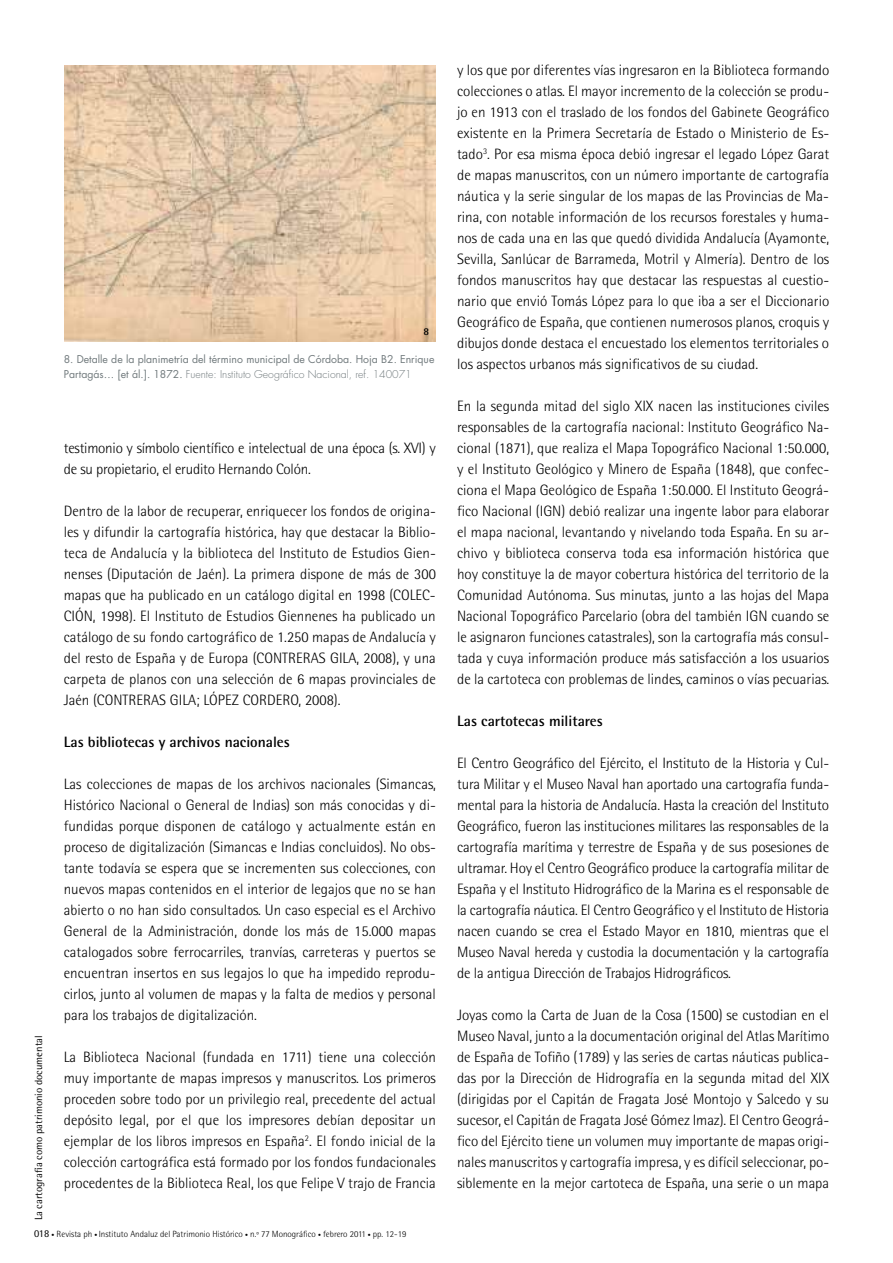
<style>
.page{position:relative;width:893px;height:1263px;background:#fff}
.page>*{position:absolute;margin:0;border:0;box-sizing:border-box;transform-origin:0 0}
.t1{font:300 15px/21px "Rotis Semi Sans";color:#000;text-align:justify}
.t2{font:700 15px "Rotis Semi Sans";color:#000}
.t3{font:10.5px/15px "Futura";color:#70797c}
.t4{font:10.5px "Rotis Semi Sans";color:#000}
.t5{font:700 10.5px "Rotis Semi Sans";color:#000}
.t6{font:300 9px "Rotis Semi Sans";color:#000}
.s1{font-weight:300}
.s2{font-weight:400;font-size:10.5px}
.s3{font-size:6px}
</style>
<div class="page">
<img style="left:65px;top:65px;width:370px;height:277px">
<p class="t5" style="left:423px;top:325px;width:7px">8</p>
<p class="t3" style="left:64px;top:351px;width:372px">8. Detalle de la planimetría del término municipal de Córdoba. Hoja B2. Enrique<br>Partagás… [et ál.]. 1872. <span class="s1">Fuente: Instituto Geográfico Nacional, ref. 140071</span></p>
<p class="t1" style="left:64px;top:437px;width:373px">testimonio y símbolo científico e intelectual de una época (s. XVI) y de su propietario, el erudito Hernando Colón.</p>
<p class="t1" style="left:64px;top:500px;width:374px">Dentro de la labor de recuperar, enriquecer los fondos de origina&shy;les y difundir la cartografía histórica, hay que destacar la Biblio&shy;teca de Andalucía y la biblioteca del Instituto de Estudios Gien&shy;nenses (Diputación de Jaén). La primera dispone de más de 300 mapas que ha publicado en un catálogo digital en 1998 (COLEC-CIÓN, 1998). El Instituto de Estudios Giennenes ha publicado un catálogo de su fondo cartográfico de 1.250 mapas de Andalucía y del resto de España y de Europa (CONTRERAS GILA, 2008), y una carpeta de planos con una selección de 6 mapas provinciales de Jaén (CONTRERAS GILA; LÓPEZ CORDERO, 2008).</p>
<p class="t2" style="left:64px;top:732px;width:228px">Las bibliotecas y archivos nacionales</p>
<p class="t1" style="left:64px;top:773px;width:374px">Las colecciones de mapas de los archivos nacionales (Simancas, Histórico Nacional o General de Indias) son más conocidas y di&shy;fundidas porque disponen de catálogo y actualmente están en proceso de digitalización (Simancas e Indias concluidos). No obs&shy;tante todavía se espera que se incrementen sus colecciones, con nuevos mapas contenidos en el interior de legajos que no se han abierto o no han sido consultados. Un caso especial es el Archivo General de la Administración, donde los más de 15.000 mapas catalogados sobre ferrocarriles, tranvías, carreteras y puertos se encuentran insertos en sus legajos lo que ha impedido reprodu&shy;cirlos, junto al volumen de mapas y la falta de medios y personal para los trabajos de digitalización.</p>
<p class="t1" style="left:64px;top:1046px;width:374px">La Biblioteca Nacional (fundada en 1711) tiene una colección muy importante de mapas impresos y manuscritos. Los primeros proceden sobre todo por un privilegio real, precedente del actual depósito legal, por el que los impresores debían depositar un ejemplar de los libros impresos en España<sup>2</sup>. El fondo inicial de la colección cartográfica está formado por los fondos fundacionales procedentes de la Biblioteca Real, los que Felipe V trajo de Francia</p>
<p class="t4" style="left:32px;top:1220px;width:186px;rotate:-90deg">La cartografía como patrimonio documental</p>
<p class="t6" style="left:34px;top:1229px;width:374px"><span class="s2">018</span> <span class="s3">•</span> Revista ph <span class="s3">•</span> Instituto Andaluz del Patrimonio Histórico <span class="s3">•</span> n.º 77 Monográfico <span class="s3">•</span> febrero 2011 <span class="s3">•</span> pp. 12-19</p>
<p class="t1" style="left:457px;top:60px;width:374px">y los que por diferentes vías ingresaron en la Biblioteca formando colecciones o atlas. El mayor incremento de la colección se produ&shy;jo en 1913 con el traslado de los fondos del Gabinete Geográfico existente en la Primera Secretaría de Estado o Ministerio de Es&shy;tado<sup>3</sup>. Por esa misma época debió ingresar el legado López Garat de mapas manuscritos, con un número importante de cartografía náutica y la serie singular de los mapas de las Provincias de Ma&shy;rina, con notable información de los recursos forestales y huma&shy;nos de cada una en las que quedó dividida Andalucía (Ayamonte, Sevilla, Sanlúcar de Barrameda, Motril y Almería). Dentro de los fondos manuscritos hay que destacar las respuestas al cuestio&shy;nario que envió Tomás López para lo que iba a ser el Diccionario Geográfico de España, que contienen numerosos planos, croquis y dibujos donde destaca el encuestado los elementos territoriales o los aspectos urbanos más significativos de su ciudad.</p>
<p class="t1" style="left:457px;top:396px;width:374px">En la segunda mitad del siglo XIX nacen las instituciones civiles responsables de la cartografía nacional: Instituto Geográfico Na&shy;cional (1871), que realiza el Mapa Topográfico Nacional 1:50.000, y el Instituto Geológico y Minero de España (1848), que confec&shy;ciona el Mapa Geológico de España 1:50.000. El Instituto Geográ&shy;fico Nacional (IGN) debió realizar una ingente labor para elaborar el mapa nacional, levantando y nivelando toda España. En su ar&shy;chivo y biblioteca conserva toda esa información histórica que hoy constituye la de mayor cobertura histórica del territorio de la Comunidad Autónoma. Sus minutas, junto a las hojas del Mapa Nacional Topográfico Parcelario (obra del también IGN cuando se le asignaron funciones catastrales), son la cartografía más consul&shy;tada y cuya información produce más satisfacción a los usuarios de la cartoteca con problemas de lindes, caminos o vías pecuarias.</p>
<p class="t2" style="left:457px;top:712px;width:147px">Las cartotecas militares</p>
<p class="t1" style="left:457px;top:753px;width:374px">El Centro Geográfico del Ejército, el Instituto de la Historia y Cul&shy;tura Militar y el Museo Naval han aportado una cartografía funda&shy;mental para la historia de Andalucía. Hasta la creación del Instituto Geográfico, fueron las instituciones militares las responsables de la cartografía marítima y terrestre de España y de sus posesiones de ultramar. Hoy el Centro Geográfico produce la cartografía militar de España y el Instituto Hidrográfico de la Marina es el responsable de la cartografía náutica. El Centro Geográfico y el Instituto de Historia nacen cuando se crea el Estado Mayor en 1810, mientras que el Museo Naval hereda y custodia la documentación y la cartografía de la antigua Dirección de Trabajos Hidrográficos.</p>
<p class="t1" style="left:457px;top:1005px;width:374px">Joyas como la Carta de Juan de la Cosa (1500) se custodian en el Museo Naval, junto a la documentación original del Atlas Marítimo de España de Tofiño (1789) y las series de cartas náuticas publica&shy;das por la Dirección de Hidrografía en la segunda mitad del XIX (dirigidas por el Capitán de Fragata José Montojo y Salcedo y su sucesor, el Capitán de Fragata José Gómez Imaz). El Centro Geográ&shy;fico del Ejército tiene un volumen muy importante de mapas origi&shy;nales manuscritos y cartografía impresa, y es difícil seleccionar, po&shy;siblemente en la mejor cartoteca de España, una serie o un mapa</p>
</div>
